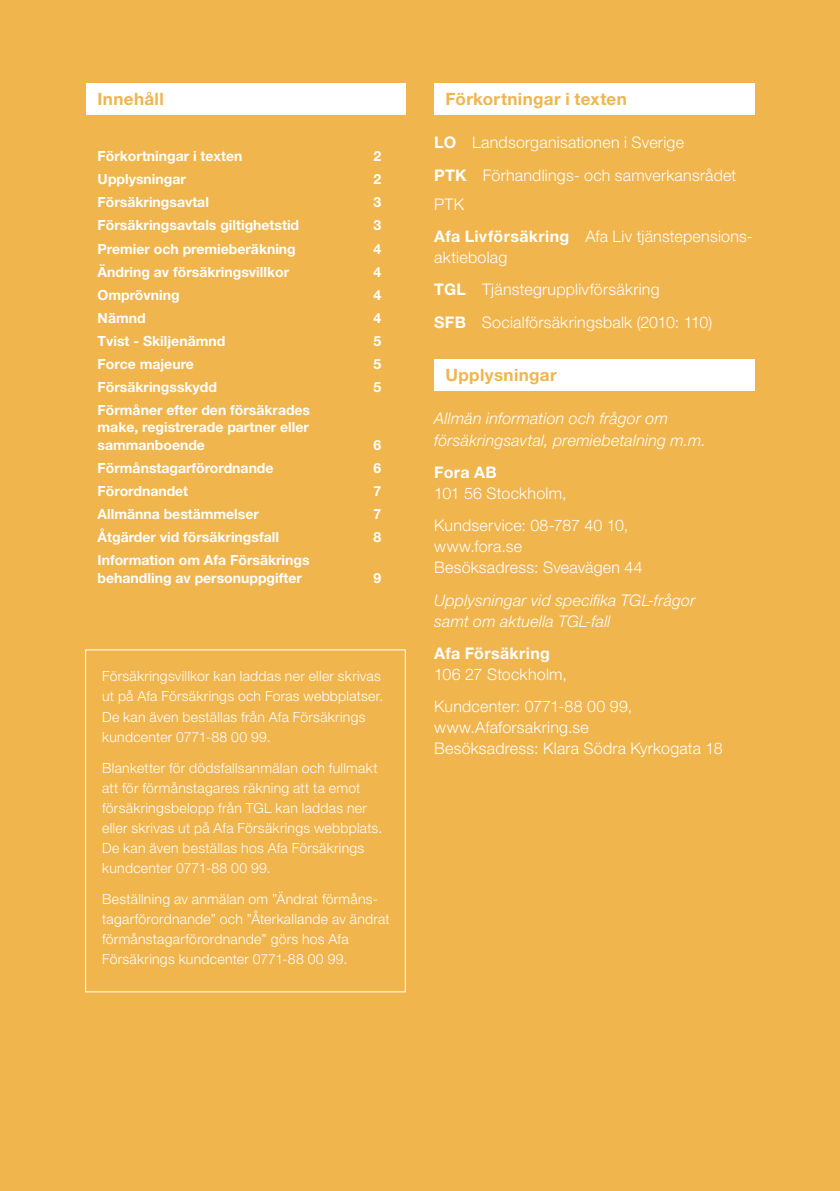
<style>
.page{position:relative;width:840px;height:1191px;background:#fff}
.page>*{position:absolute;margin:0;border:0;box-sizing:border-box;transform-origin:0 0}
.Rubrik_på_färgplat{font:700 17px "Helvetica Neue LT Std";letter-spacing:.02em;color:#f0b54d}
.t1{font:300 16px/21px "Helvetica Neue LT Std";letter-spacing:.015em;color:#fff}
.Faktatext_-_neg{font:italic 300 16px/21px "Helvetica Neue LT Std";letter-spacing:.015em;color:#fff}
.t2{font:300 14px/20px "Helvetica Neue LT Std";letter-spacing:.02em;color:#fff}
.Innehåll_rubrik_1{font:700 14px/17.4px "Helvetica Neue LT Std";color:#fff;text-align:justify}
.s1{font-weight:700}
</style>
<div class="page">
<div style="left:0;top:0;width:839px;height:1191px;background:#f0b54d"></div>
<div style="left:434px;top:83px;width:320px;height:32px;background:#fff"></div>
<div style="left:434px;top:359px;width:320px;height:32px;background:#fff"></div>
<div style="left:86px;top:83px;width:319px;height:32px;background:#fff"></div>
<p class="Rubrik_på_färgplat" style="left:98px;top:88px;width:68px">Innehåll</p>
<p class="Innehåll_rubrik_1" style="left:98px;top:147px;width:146px">Förkortningar i texten</p>
<p class="Innehåll_rubrik_1" style="left:373px;top:147px;width:9px">2</p>
<p class="Innehåll_rubrik_1" style="left:98px;top:170px;width:90px">Upplysningar</p>
<p class="Innehåll_rubrik_1" style="left:373px;top:170px;width:9px">2</p>
<p class="Innehåll_rubrik_1" style="left:98px;top:193px;width:113px">Försäkringsavtal</p>
<p class="Innehåll_rubrik_1" style="left:373px;top:193px;width:9px">3</p>
<p class="Innehåll_rubrik_1" style="left:98px;top:216px;width:203px">Försäkringsavtals giltighetstid</p>
<p class="Innehåll_rubrik_1" style="left:373px;top:216px;width:9px">3</p>
<p class="Innehåll_rubrik_1" style="left:98px;top:239px;width:200px">Premier och premieberäkning</p>
<p class="Innehåll_rubrik_1" style="left:373px;top:239px;width:9px">4</p>
<p class="Innehåll_rubrik_1" style="left:98px;top:262px;width:193px">Ändring av försäkringsvillkor</p>
<p class="Innehåll_rubrik_1" style="left:373px;top:262px;width:9px">4</p>
<p class="Innehåll_rubrik_1" style="left:98px;top:286px;width:83px">Omprövning</p>
<p class="Innehåll_rubrik_1" style="left:373px;top:286px;width:9px">4</p>
<p class="Innehåll_rubrik_1" style="left:98px;top:309px;width:49px">Nämnd</p>
<p class="Innehåll_rubrik_1" style="left:373px;top:309px;width:9px">4</p>
<p class="Innehåll_rubrik_1" style="left:98px;top:332px;width:129px">Tvist - Skiljenämnd</p>
<p class="Innehåll_rubrik_1" style="left:373px;top:332px;width:9px">5</p>
<p class="Innehåll_rubrik_1" style="left:98px;top:355px;width:98px">Force majeure</p>
<p class="Innehåll_rubrik_1" style="left:373px;top:355px;width:9px">5</p>
<p class="Innehåll_rubrik_1" style="left:98px;top:378px;width:121px">Försäkringsskydd</p>
<p class="Innehåll_rubrik_1" style="left:373px;top:378px;width:9px">5</p>
<p class="Innehåll_rubrik_1" style="left:98px;top:401px;width:214px">Förmåner efter den försäkrades make, registrerade partner eller sammanboende</p>
<p class="Innehåll_rubrik_1" style="left:373px;top:436px;width:9px">6</p>
<p class="Innehåll_rubrik_1" style="left:98px;top:459px;width:177px">Förmånstagarförordnande</p>
<p class="Innehåll_rubrik_1" style="left:373px;top:459px;width:9px">6</p>
<p class="Innehåll_rubrik_1" style="left:98px;top:482px;width:92px">Förordnandet</p>
<p class="Innehåll_rubrik_1" style="left:373px;top:482px;width:9px">7</p>
<p class="Innehåll_rubrik_1" style="left:98px;top:505px;width:163px">Allmänna bestämmelser</p>
<p class="Innehåll_rubrik_1" style="left:373px;top:505px;width:9px">7</p>
<p class="Innehåll_rubrik_1" style="left:98px;top:528px;width:183px">Åtgärder vid försäkringsfall</p>
<p class="Innehåll_rubrik_1" style="left:373px;top:528px;width:9px">8</p>
<p class="Innehåll_rubrik_1" style="left:98px;top:551px;width:213px">Information om Afa Försäkrings behandling av personuppgifter</p>
<p class="Innehåll_rubrik_1" style="left:373px;top:568px;width:9px">9</p>
<p class="t2" style="left:102px;top:666px;width:282px">Försäkringsvillkor kan laddas ner eller skrivas ut på Afa Försäkrings och Foras webbplatser.<br>De kan även beställas från Afa Försäkrings kundcenter 0771-88 00 99.</p>
<p class="t2" style="left:102px;top:757px;width:281px">Blanketter för dödsfallsanmälan och fullmakt att för förmånstagares räkning att ta emot försäkringsbelopp från TGL kan laddas ner eller skrivas ut på Afa Försäkrings webbplats.<br>De kan även beställas hos Afa Försäkrings kundcenter 0771-88 00 99.</p>
<p class="t2" style="left:102px;top:889px;width:289px">Beställning av anmälan om ”Ändrat förmåns&shy;tagarförordnande” och ”Återkallande av ändrat förmånstagarförordnande” görs hos Afa Försäkrings kundcenter 0771-88 00 99.</p>
<p class="Rubrik_på_färgplat" style="left:445px;top:88px;width:183px">Förkortningar i texten</p>
<p class="t1" style="left:434px;top:132px;width:251px"><span class="s1">LO</span> Landsorganisationen i Sverige</p>
<p class="t1" style="left:434px;top:160px;width:303px;line-height:28.8px"><span class="s1">PTK</span> Förhandlings- och samverkansrådet<br>PTK</p>
<p class="t1" style="left:434px;top:225px;width:320px"><span class="s1">Afa Livförsäkring</span> Afa Liv tjänstepensions&shy;aktiebolag</p>
<p class="t1" style="left:434px;top:279px;width:227px"><span class="s1">TGL</span> Tjänstegrupplivförsäkring</p>
<p class="t1" style="left:434px;top:311px;width:279px"><span class="s1">SFB</span> Socialförsäkringsbalk (2010: 110)</p>
<p class="Rubrik_på_färgplat" style="left:445px;top:364px;width:113px">Upplysningar</p>
<p class="Faktatext_-_neg" style="left:434px;top:408px;width:273px">Allmän information och frågor om försäkringsavtal, premiebetalning m.m.</p>
<p class="t1" style="left:434px;top:461px;width:134px"><span class="s1">Fora AB<br></span>101 56 Stockholm,</p>
<p class="t1" style="left:434px;top:514px;width:210px">Kundservice: 08-787 40 10, www.fora.se<br>Besöksadress: Sveavägen 44</p>
<p class="Faktatext_-_neg" style="left:434px;top:589px;width:262px">Upplysningar vid specifika TGL-frågor samt om aktuella TGL-fall</p>
<p class="t1" style="left:434px;top:642px;width:134px"><span class="s1">Afa Försäkring<br></span>106 27 Stockholm,</p>
<p class="t1" style="left:434px;top:696px;width:290px">Kundcenter: 0771-88 00 99, www.Afaforsakring.se<br>Besöksadress: Klara Södra Kyrkogata 18</p>
</div>
